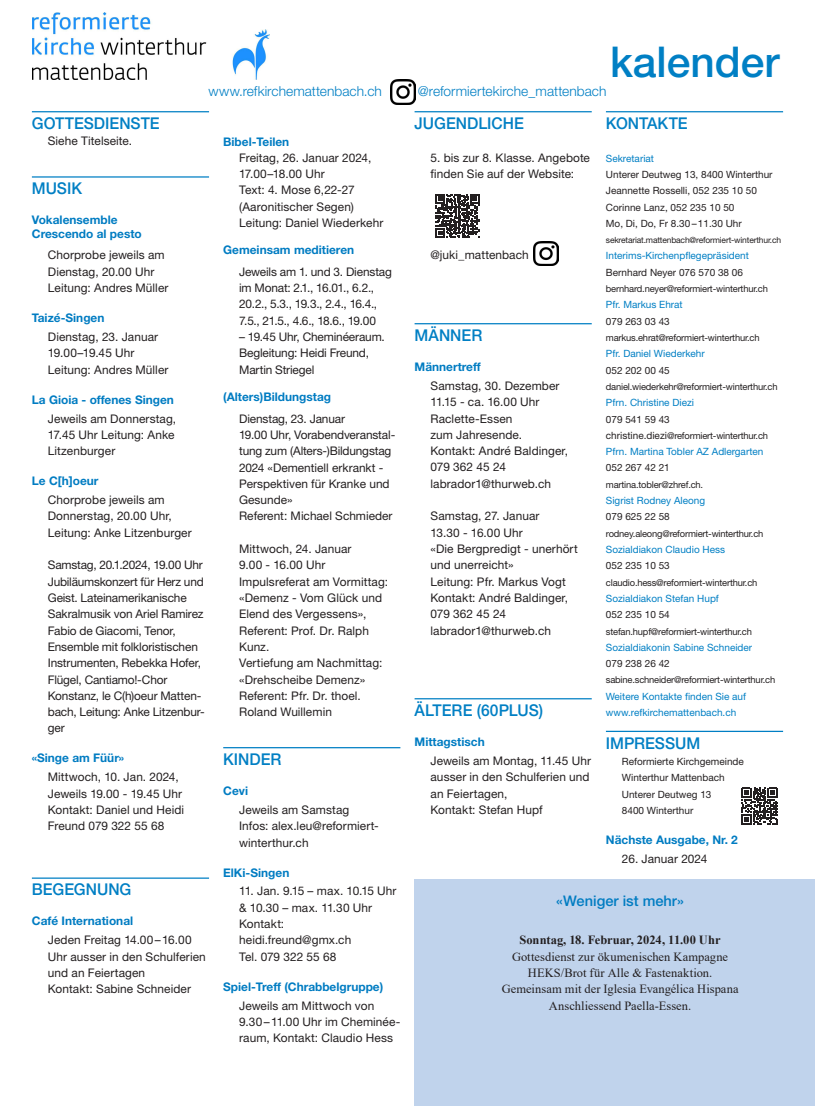
<style>
.page{position:relative;width:815px;height:1106px;background:#fff}
.page>*{position:absolute;margin:0;border:0;box-sizing:border-box;transform-origin:0 0}
.t1{font:500 42.5px "Helvetica Neue LT Pro";color:#007fc4}
.t2{font:500 16.25px "Helvetica Neue LT Pro";color:#007fc4;scale:.96 1}
.t3{font:500 14.62px "Helvetica Neue LT Pro";color:#007cc2}
.t4{font:300 13.75px "Helvetica Neue LT Pro";letter-spacing:.005em;color:#007fc4}
.t5{font:12.5px/16.2px "Times New Roman";color:#231f20;text-align:center}
.t6{font:700 12.5px "Times New Roman";color:#231f20}
.t7{font:11.88px/16.2px "Helvetica Neue LT Pro";letter-spacing:.005em;color:#231f20}
.t8{font:11.88px/16.2px "Helvetica Neue LT Pro";letter-spacing:-.015em;color:#231f20}
.t9{font:700 11.88px/13.8px "Helvetica Neue LT Pro";color:#007cc2}
.t10{font:10px/16.2px "Helvetica Neue LT Pro";color:#231f20}
.t11{font:10px/16.2px "Helvetica Neue LT Pro";color:#007fc4}
.t12{font:9.38px "Helvetica Neue LT Pro";letter-spacing:-.02em;color:#231f20}
.t13{font:8.5px "Helvetica Neue LT Pro";letter-spacing:-.02em;color:#231f20}
.s1{font-size:10px}
</style>
<div class="page">
<hr style="left:32px;top:111px;width:177px;height:1px;background:#007fc4">
<hr style="left:32px;top:176px;width:177px;height:2px;background:#007fc4">
<hr style="left:32px;top:877px;width:177px;height:1px;background:#007fc4">
<hr style="left:223px;top:747px;width:177px;height:1px;background:#007fc4">
<hr style="left:415px;top:111px;width:177px;height:1px;background:#007fc4">
<hr style="left:415px;top:323px;width:177px;height:1px;background:#007fc4">
<hr style="left:415px;top:698px;width:177px;height:1px;background:#007fc4">
<svg style="left:436px;top:194px;width:43px;height:43px"></svg>
<img style="left:534px;top:241px;width:25px;height:25px">
<div style="left:415px;top:879px;width:400px;height:227px;background:#c0d3ec"></div>
<img style="left:391px;top:79px;width:25px;height:25px">
<img style="left:33px;top:13px;width:237px;height:66px">
<hr style="left:606px;top:111px;width:177px;height:1px;background:#007fc4">
<hr style="left:606px;top:730px;width:177px;height:2px;background:#007fc4">
<svg style="left:741px;top:787px;width:37px;height:37px"></svg>
<h1 class="t1" style="left:610px;top:36px;width:171px">kalender</h1>
<p class="t4" style="left:209px;top:83px;width:175px">www.refkirchemattenbach.ch</p>
<p class="t4" style="left:418px;top:83px;width:190px">@reformiertekirche_mattenbach</p>
<h2 class="t2" style="left:32px;top:113px;width:135px">GOTTESDIENSTE</h2>
<p class="t7" style="left:48px;top:133px;width:86px">Siehe Titelseite.</p>
<h2 class="t2" style="left:32px;top:179px;width:54px">MUSIK</h2>
<p class="t9" style="left:32px;top:213px;width:111px">Vokalensemble<br>Crescendo al pesto</p>
<p class="t7" style="left:48px;top:247px;width:122px">Chorprobe jeweils am<br>Dienstag, 20.00 Uhr<br>Leitung: Andres Müller</p>
<p class="t9" style="left:32px;top:311px;width:74px">Taizé-Singen</p>
<p class="t7" style="left:48px;top:328px;width:122px">Dienstag, 23. Januar<br>19.00–19.45 Uhr<br>Leitung: Andres Müller</p>
<p class="t9" style="left:32px;top:392px;width:144px">La Gioia - offenes Singen</p>
<p class="t7" style="left:48px;top:410px;width:130px">Jeweils am Donnerstag,<br>17.45 Uhr Leitung: Anke<br>Litzenburger</p>
<p class="t9" style="left:32px;top:474px;width:68px">Le C[h]oeur</p>
<p class="t7" style="left:48px;top:491px;width:145px">Chorprobe jeweils am<br>Donnerstag, 20.00 Uhr,<br>Leitung: Anke Litzenburger</p>
<p class="t8" style="left:48px;top:556px;width:158px">Samstag, 20.1.2024, 19.00 Uhr<br>Jubiläumskonzert für Herz und<br>Geist. Lateinamerikanische<br>Sakralmusik von Ariel Ramirez<br>Fabio de Giacomi, Tenor,<br>Ensemble mit folkloristischen<br>Instrumenten, Rebekka Hofer,<br>Flügel, Cantiamo!-Chor<br>Konstanz, le C(h)oeur Matten&shy;bach, Leitung: Anke Litzenbur&shy;ger</p>
<p class="t9" style="left:32px;top:751px;width:94px">«Singe am Füür»</p>
<p class="t7" style="left:48px;top:768px;width:138px">Mittwoch, 10. Jan. 2024,<br>Jeweils 19.00 - 19.45 Uhr<br>Kontakt: Daniel und Heidi<br>Freund 079 322 55 68</p>
<h2 class="t2" style="left:32px;top:879px;width:105px">BEGEGNUNG</h2>
<p class="t9" style="left:32px;top:914px;width:103px">Café International</p>
<p class="t7" style="left:48px;top:931px;width:160px">Jeden Freitag 14.00–16.00<br>Uhr ausser in den Schulferien und an Feiertagen<br>Kontakt: Sabine Schneider</p>
<p class="t9" style="left:223px;top:134px;width:68px">Bibel-Teilen</p>
<p class="t7" style="left:239px;top:149px;width:146px">Freitag, 26. Januar 2024,<br>17.00–18.00 Uhr<br>Text: 4. Mose 6,22-27 (Aaronitischer Segen)<br>Leitung: Daniel Wiederkehr</p>
<p class="t9" style="left:223px;top:243px;width:132px">Gemeinsam meditieren</p>
<p class="t8" style="left:239px;top:263px;width:154px">Jeweils am 1. und 3. Dienstag im Monat: 2.1., 16.01., 6.2.,<br>20.2., 5.3., 19.3., 2.4., 16.4.,<br>7.5., 21.5., 4.6., 18.6., 19.00</p>
<p class="t8" style="left:239px;top:328px;width:147px">– 19.45 Uhr, Cheminéeraum.<br>Begleitung: Heidi Freund,<br>Martin Striegel</p>
<p class="t9" style="left:223px;top:390px;width:109px">(Alters)Bildungstag</p>
<p class="t7" style="left:239px;top:410px;width:158px">Dienstag, 23. Januar<br>19.00 Uhr, Vorabendveranstal&shy;tung zum (Alters-)Bildungstag<br>2024 «Dementiell erkrankt -<br>Perspektiven für Kranke und<br>Gesunde»<br>Referent: Michael Schmieder</p>
<p class="t7" style="left:239px;top:540px;width:150px">Mittwoch, 24. Januar<br>9.00 - 16.00 Uhr<br>Impulsreferat am Vormittag: «Demenz - Vom Glück und<br>Elend des Vergessens»,<br>Referent: Prof. Dr. Ralph<br>Kunz.<br>Vertiefung am Nachmittag: «Drehscheibe Demenz»<br>Referent: Pfr. Dr. thoel.<br>Roland Wuillemin</p>
<h2 class="t2" style="left:223px;top:749px;width:62px">KINDER</h2>
<p class="t9" style="left:223px;top:783px;width:26px">Cevi</p>
<p class="t7" style="left:239px;top:801px;width:141px">Jeweils am Samstag<br>Infos: alex.leu@reformiert&shy;winterthur.ch</p>
<p class="t9" style="left:223px;top:865px;width:68px">ElKi-Singen</p>
<p class="t7" style="left:239px;top:882px;width:159px">11. Jan. 9.15 – max. 10.15 Uhr &amp; 10.30 – max. 11.30 Uhr<br>Kontakt: heidi.freund@gmx.ch<br>Tel. 079 322 55 68</p>
<p class="t9" style="left:223px;top:979px;width:162px">Spiel-Treff (Chrabbelgruppe)</p>
<p class="t7" style="left:239px;top:997px;width:163px">Jeweils am Mittwoch von<br>9.30–11.00 Uhr im Cheminée&shy;raum, Kontakt: Claudio Hess</p>
<h2 class="t2" style="left:415px;top:113px;width:115px">JUGENDLICHE</h2>
<p class="t7" style="left:431px;top:149px;width:161px">5. bis zur 8. Klasse. Angebote finden Sie auf der Website:</p>
<p class="t7" style="left:431px;top:247px;width:100px">@juki_mattenbach</p>
<h2 class="t2" style="left:415px;top:325px;width:72px">MÄNNER</h2>
<p class="t9" style="left:415px;top:359px;width:68px">Männertreff</p>
<p class="t7" style="left:431px;top:377px;width:139px">Samstag, 30. Dezember<br>11.15 - ca. 16.00 Uhr<br>Raclette-Essen<br>zum Jahresende.<br>Kontakt: André Baldinger,<br>079 362 45 24 labrador1@thurweb.ch</p>
<p class="t7" style="left:431px;top:508px;width:149px">Samstag, 27. Januar<br>13.30 - 16.00 Uhr<br>«Die Bergpredigt - unerhört und unerreicht»<br>Leitung: Pfr. Markus Vogt<br>Kontakt: André Baldinger,<br>079 362 45 24 labrador1@thurweb.ch</p>
<h2 class="t2" style="left:415px;top:700px;width:135px">ÄLTERE (60PLUS)</h2>
<p class="t9" style="left:415px;top:734px;width:72px">Mittagstisch</p>
<p class="t7" style="left:431px;top:752px;width:162px">Jeweils am Montag, 11.45 Uhr ausser in den Schulferien und an Feiertagen,<br>Kontakt: Stefan Hupf</p>
<h2 class="t2" style="left:606px;top:113px;width:87px">KONTAKTE</h2>
<p class="t11" style="left:606px;top:150px;width:50px">Sekretariat</p>
<p class="t10" style="left:606px;top:166px;width:168px">Unterer Deutweg 13, 8400 Winterthur<br>Jeannette Rosselli, 052 235 10 50<br>Corinne Lanz, 052 235 10 50<br>Mo, Di, Do, Fr 8.30–11.30 Uhr</p>
<p class="t13" style="left:606px;top:235px;width:177px">sekretariat.mattenbach@reformiert-winterthur.ch</p>
<p class="t11" style="left:606px;top:247px;width:144px">Interims-Kirchenpflegepräsident</p>
<p class="t10" style="left:606px;top:264px;width:139px">Bernhard Neyer 076 570 38 06</p>
<p class="t12" style="left:606px;top:283px;width:164px">bernhard.neyer@reformiert-winterthur.ch</p>
<p class="t11" style="left:606px;top:296px;width:78px">Pfr. Markus Ehrat</p>
<p class="t10" style="left:606px;top:313px;width:65px">079 263 03 43</p>
<p class="t12" style="left:606px;top:332px;width:155px">markus.ehrat@reformiert-winterthur.ch</p>
<p class="t11" style="left:606px;top:345px;width:100px">Pfr. Daniel Wiederkehr</p>
<p class="t10" style="left:606px;top:362px;width:65px">052 202 00 45</p>
<p class="t12" style="left:606px;top:381px;width:173px">daniel.wiederkehr@reformiert-winterthur.ch</p>
<p class="t11" style="left:606px;top:394px;width:90px">Pfrn. Christine Diezi</p>
<p class="t10" style="left:606px;top:410px;width:65px">079 541 59 43</p>
<p class="t12" style="left:606px;top:430px;width:164px"><span class="s1">christine.diezi</span>@reformiert-winterthur.ch</p>
<p class="t11" style="left:606px;top:443px;width:159px">Pfrn. Martina Tobler AZ Adlergarten</p>
<p class="t10" style="left:606px;top:459px;width:65px">052 267 42 21</p>
<p class="t12" style="left:606px;top:478px;width:99px">martina.tobler@zhref.ch.</p>
<p class="t11" style="left:606px;top:492px;width:101px">Sigrist Rodney Aleong</p>
<p class="t10" style="left:606px;top:508px;width:65px">079 625 22 58</p>
<p class="t12" style="left:606px;top:527px;width:159px">rodney.aleong@reformiert-winterthur.ch</p>
<p class="t11" style="left:606px;top:541px;width:121px">Sozialdiakon Claudio Hess</p>
<p class="t10" style="left:606px;top:557px;width:65px">052 235 10 53</p>
<p class="t12" style="left:606px;top:576px;width:153px">claudio.hess@reformiert-winterthur.ch</p>
<p class="t11" style="left:606px;top:590px;width:114px">Sozialdiakon Stefan Hupf</p>
<p class="t10" style="left:606px;top:606px;width:65px">052 235 10 54</p>
<p class="t12" style="left:606px;top:625px;width:148px">stefan.hupf@reformiert-winterthur.ch</p>
<p class="t11" style="left:606px;top:639px;width:148px">Sozialdiakonin Sabine Schneider</p>
<p class="t10" style="left:606px;top:655px;width:65px">079 238 26 42</p>
<p class="t12" style="left:606px;top:674px;width:171px">sabine.schneider@reformiert-winterthur.ch</p>
<p class="t11" style="left:606px;top:688px;width:142px">Weitere Kontakte finden Sie auf www.refkirchemattenbach.ch</p>
<h2 class="t2" style="left:606px;top:733px;width:100px">IMPRESSUM</h2>
<p class="t10" style="left:622px;top:753px;width:124px">Reformierte Kirchgemeinde<br>Winterthur Mattenbach<br>Unterer Deutweg 13<br>8400 Winterthur</p>
<p class="t9" style="left:606px;top:832px;width:133px">Nächste Ausgabe, Nr. 2</p>
<p class="t7" style="left:622px;top:850px;width:87px">26. Januar 2024</p>
<p class="t3" style="left:556px;top:891px;width:129px">«Weniger ist mehr»</p>
<p class="t6" style="left:519px;top:931px;width:203px">Sonntag, 18. Februar, 2024, 11.00 Uhr</p>
<p class="t5" style="left:502px;top:948px;width:238px">Gottesdienst zur ökumenischen Kampagne HEKS/Brot für Alle &amp; Fastenaktion.<br>Gemeinsam mit der Iglesia Evangélica Hispana Anschliessend Paella-Essen.</p>
</div>
